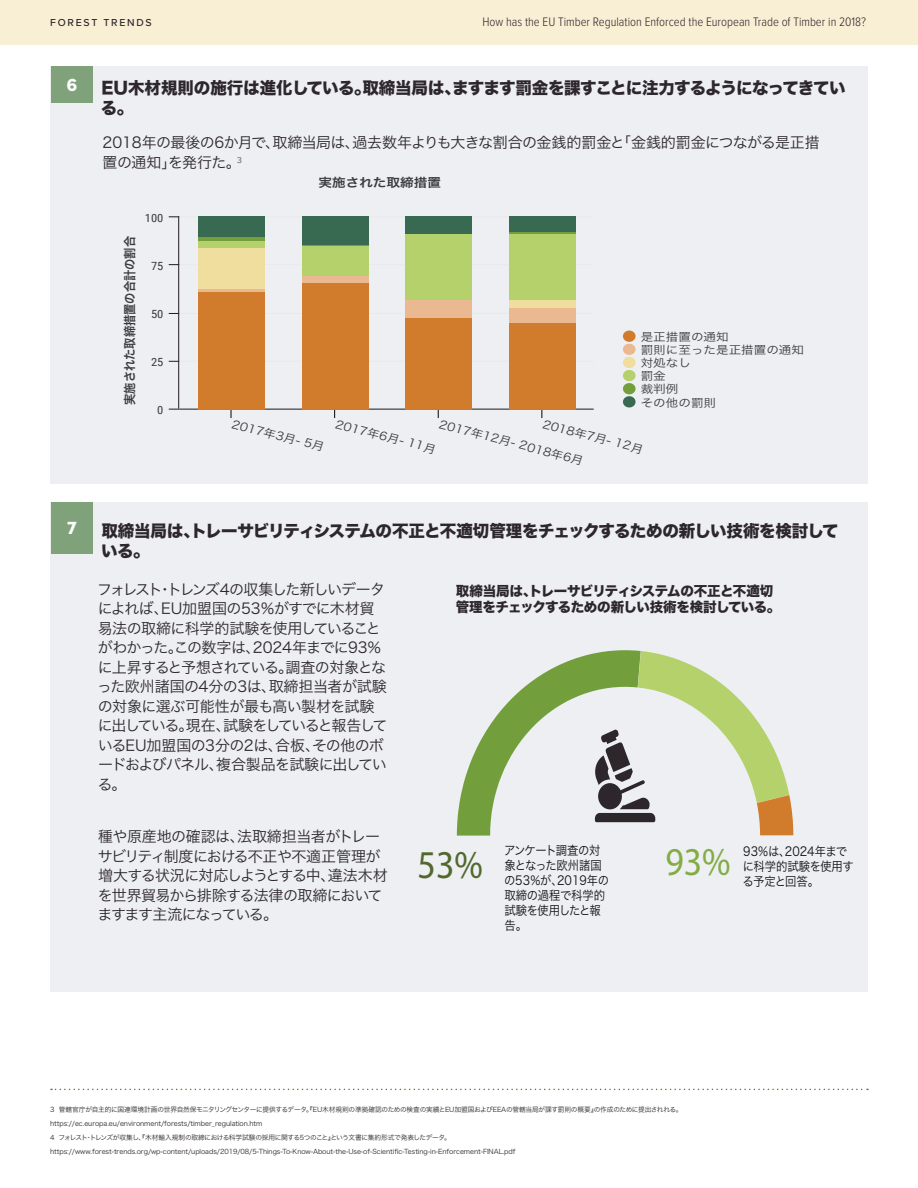
<style>
.page{position:relative;width:918px;height:1188px;background:#fff}
.page>*{position:absolute;margin:0;border:0;box-sizing:border-box;transform-origin:0 0}
.t1{font:700 39.6px "Lato";color:#52682c;scale:.91 1}
.t2{font:700 39.6px "Lato";color:#83ac44;scale:.91 1}
.t3{font:900 18.6px "Sofia Pro";color:#fff}
.t4{font:16.5px/19.5px "Hira Kaku Std W8";letter-spacing:-.03em;color:#2d272c}
.t5{font:15px/19.5px "Hira Kaku Pro W3";letter-spacing:-.035em;color:#2d272c}
.t6{font:13.5px/16.2px "Hira Kaku Std W8";letter-spacing:-.035em;color:#2d272c}
.t7{font:300 12.75px "Proxima Nova Cond";color:#2d272c}
.t8{font:12.6px "Hira Kaku Pro W6";color:#3a3b3d;scale:.9 1}
.t9{font:12.45px/15px "Hira Kaku Pro W3";letter-spacing:-.03em;color:#0f1011;scale:.91 1}
.t10{font:12.45px/15px "Hira Kaku Pro W3";letter-spacing:-.005em;color:#0f1011;scale:.91 1}
.t11{font:12.15px "Hira Kaku Pro W6";color:#3a3b3d;scale:1.12 1}
.t12{font:11.4px "Hira Kaku Pro W3";color:#3a3b3d;scale:1.1 1}
.t13{font:11.25px/13.2px "Hira Kaku Pro W3";color:#3a3b3d;scale:1.12 1}
.t14{font:11.25px "Roboto Condensed";color:#3a3b3d;scale:1.12 1}
.t15{font:500 10.5px "Proxima Nova";letter-spacing:.165em;color:#2d272c}
.t16{font:6.75px/14px "Hira Kaku Pro W3";letter-spacing:-.01em;color:#2d272c}
</style>
<div class="page">
<div style="left:0;top:0;width:918px;height:45px;background:#f9efd5"></div>
<svg style="left:51px;top:1089px;width:817px;height:1px"></svg>
<div style="left:50px;top:66px;width:818px;height:418px;background:#edeff2"></div>
<hr style="left:179px;top:216px;width:415px;height:1px;background:#e7e9ec">
<hr style="left:179px;top:264px;width:415px;height:1px;background:#e7e9ec">
<hr style="left:179px;top:313px;width:415px;height:1px;background:#e7e9ec">
<hr style="left:179px;top:361px;width:415px;height:1px;background:#e7e9ec">
<hr style="left:179px;top:409px;width:415px;height:1px;background:#0f1011">
<hr style="left:178px;top:216px;width:1px;height:193px;background:#2d272c">
<div style="left:198px;top:292px;width:67px;height:118px;background:#d07c2c"></div>
<div style="left:302px;top:283px;width:67px;height:127px;background:#d07c2c"></div>
<div style="left:405px;top:318px;width:67px;height:92px;background:#d07c2c"></div>
<div style="left:509px;top:323px;width:67px;height:87px;background:#d07c2c"></div>
<hr style="left:198px;top:289px;width:67px;height:3px;background:#eab891">
<div style="left:302px;top:275px;width:67px;height:8px;background:#eab891"></div>
<div style="left:405px;top:300px;width:67px;height:18px;background:#eab891"></div>
<div style="left:509px;top:307px;width:67px;height:16px;background:#eab891"></div>
<div style="left:198px;top:248px;width:67px;height:41px;background:#efde9d"></div>
<div style="left:509px;top:300px;width:67px;height:7px;background:#efde9d"></div>
<div style="left:198px;top:241px;width:67px;height:7px;background:#b5d16b"></div>
<div style="left:302px;top:246px;width:67px;height:29px;background:#b5d16b"></div>
<div style="left:405px;top:234px;width:67px;height:66px;background:#b5d16b"></div>
<div style="left:509px;top:234px;width:67px;height:66px;background:#b5d16b"></div>
<hr style="left:198px;top:237px;width:67px;height:4px;background:#729f3c">
<hr style="left:302px;top:244px;width:67px;height:2px;background:#729f3c">
<hr style="left:509px;top:232px;width:67px;height:2px;background:#729f3c">
<div style="left:198px;top:216px;width:67px;height:21px;background:#376a50"></div>
<div style="left:302px;top:216px;width:67px;height:28px;background:#376a50"></div>
<div style="left:405px;top:216px;width:67px;height:18px;background:#376a50"></div>
<div style="left:509px;top:216px;width:67px;height:16px;background:#376a50"></div>
<svg style="left:623px;top:331px;width:13px;height:76px"></svg>
<div style="left:51px;top:66px;width:42px;height:36px;background:#80a27b"></div>
<div style="left:50px;top:502px;width:818px;height:489px;background:#edeff2"></div>
<div style="left:51px;top:502px;width:42px;height:51px;background:#80a27b"></div>
<svg style="left:457px;top:650px;width:336px;height:186px"></svg>
<p class="t15" style="left:50px;top:15px;width:103px">FOREST TRENDS</p>
<p class="t7" style="left:482px;top:13px;width:385px">How has the EU Timber Regulation Enforced the European Trade of Timber in 2018?</p>
<p class="t3" style="left:66px;top:69px;width:13px">6</p>
<p class="t4" style="left:101px;top:79px;width:746px">EU木材規則の施行は進化している。取締当局は、ますます罰金を課すことに注力するようになってきている。</p>
<p class="t5" style="left:103px;top:132px;width:719px">2018年の最後の6か月で、取締当局は、過去数年よりも大きな割合の金銭的罰金と「金銭的罰金につながる是正措置の通知」を発行た。<sup>3</sup></p>
<p class="t8" style="left:118px;top:405px;width:189px;rotate:-90deg">実施された取締措置の合計の割合</p>
<p class="t14" style="left:145px;top:210px;width:18px">100</p>
<p class="t14" style="left:151px;top:258px;width:13px">75</p>
<p class="t14" style="left:151px;top:306px;width:13px">50</p>
<p class="t14" style="left:151px;top:354px;width:13px">25</p>
<p class="t14" style="left:157px;top:402px;width:7px">0</p>
<p class="t11" style="left:319px;top:172px;width:111px">実施された取締措置</p>
<p class="t13" style="left:641px;top:329px;width:147px">是正措置の通知<br>罰則に至った是正措置の通知対処なし<br>罰金<br>裁判例<br>その他の罰則</p>
<p class="t12" style="left:545px;top:414px;width:95px;rotate:14deg">2018年7月- 12月</p>
<p class="t12" style="left:234px;top:414px;width:88px;rotate:14deg">2017年3月- 5月</p>
<p class="t12" style="left:338px;top:414px;width:95px;rotate:14deg">2017年6月- 11月</p>
<p class="t12" style="left:442px;top:414px;width:137px;rotate:14deg">2017年12月- 2018年6月</p>
<p class="t3" style="left:67px;top:513px;width:11px">7</p>
<p class="t4" style="left:101px;top:522px;width:739px">取締当局は、トレーサビリティシステムの不正と不適切管理をチェックするための新しい技術を検討している。</p>
<p class="t5" style="left:97px;top:578px;width:292px">フォレスト・トレンズ4の収集した新しいデータによれば、EU加盟国の53％がすでに木材貿易法の取締に科学的試験を使用していることがわかった。この数字は、2024年までに93％に上昇すると予想されている。調査の対象となった欧州諸国の4分の3は、取締担当者が試験の対象に選ぶ可能性が最も高い製材を試験に出している。現在、試験をしていると報告しているEU加盟国の3分の2は、合板、その他のボードおよびパネル、複合製品を試験に出している。</p>
<p class="t5" style="left:98px;top:826px;width:292px">種や原産地の確認は、法取締担当者がトレーサビリティ制度における不正や不適正管理が増大する状況に対応しようとする中、違法木材を世界貿易から排除する法律の取締においてますます主流になっている。</p>
<p class="t6" style="left:456px;top:583px;width:326px">取締当局は、トレーサビリティシステムの不正と不適切管理をチェックするための新しい技術を検討している。</p>
<p class="t9" style="left:504px;top:842px;width:117px">アンケート調査の対象となった欧州諸国の53％が、2019年の取締の過程で科学的試験を使用したと報告。</p>
<p class="t10" style="left:743px;top:843px;width:124px">93％は、2024年までに科学的試験を使用する予定と回答。</p>
<h1 class="t1" style="left:418px;top:840px;width:73px">53%</h1>
<h1 class="t2" style="left:665px;top:838px;width:73px">93%</h1>
<p class="t16" style="left:50px;top:1102px;width:634px">3 管轄官庁が自主的に国連環境計画の世界自然保モニタリングセンターに提供するデータ。『EU木材規則の準拠確認のための検査の実績とEU加盟国およびEEAの管轄当局が課す罰則の概要』の作成のために提出されれる。https://ec.europa.eu/environment/forests/timber_regulation.htm<br>4 フォレスト・トレンズが収集し、『木材輸入規制の取締における科学試験の採用に関する5つのこと』という文書に集約形式で発表したデータ。https://www.forest-trends.org/wp-content/uploads/2019/08/5-Things-To-Know-About-the-Use-of-Scientific-Testing-in-Enforcement-FINAL.pdf</p>
</div>
